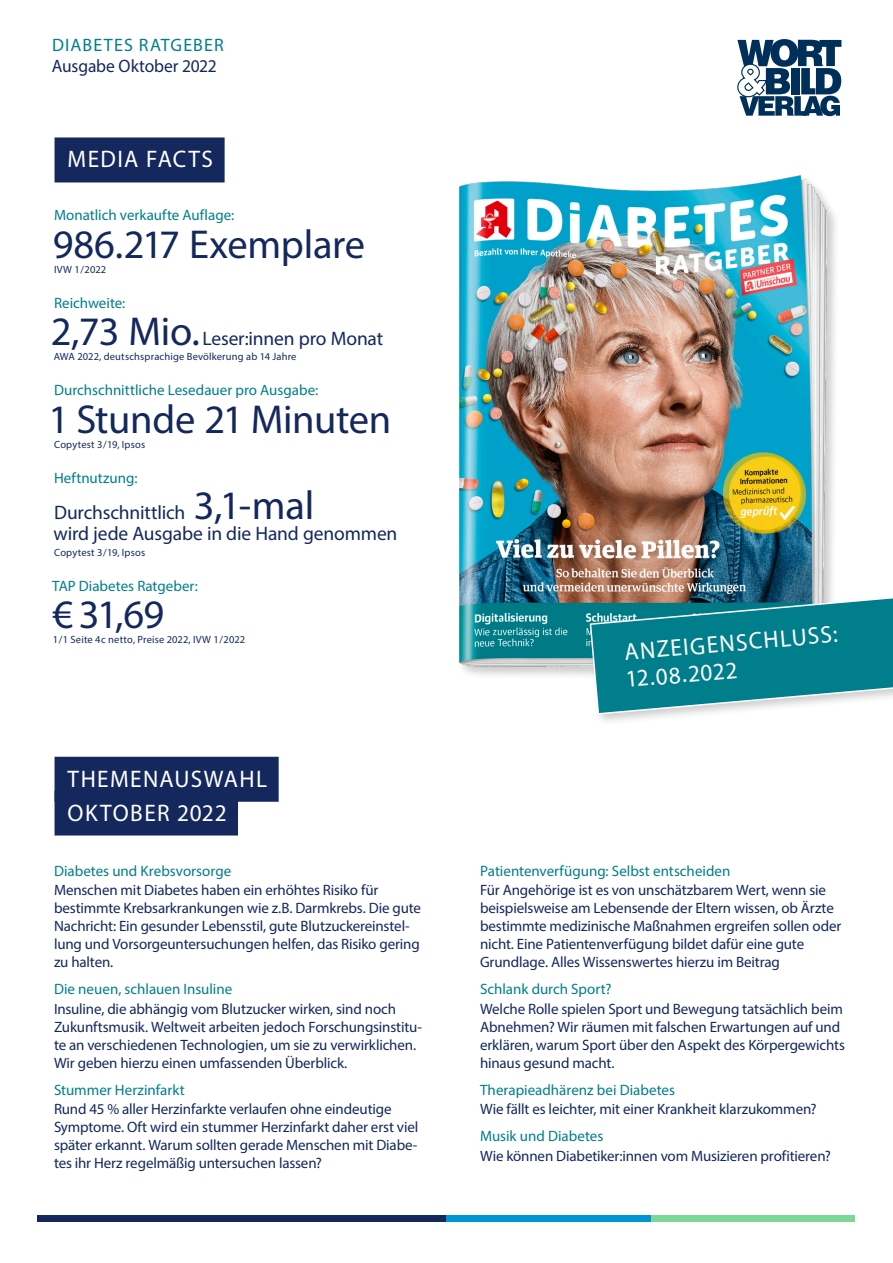
<style>
.page{position:relative;width:893px;height:1263px;background:#fff}
.page>*{position:absolute;margin:0;border:0;box-sizing:border-box;transform-origin:0 0}
.t1{font:40.5px "Myriad Pro";letter-spacing:-.01em;color:#14285d}
.t2{font:24px/27px "Myriad Pro";letter-spacing:.055em;color:#fff}
.t3{font:19.5px/21px "Myriad Pro";letter-spacing:-.01em;color:#14285d}
.t4{font:18px "Myriad Pro";letter-spacing:-.01em;color:#14285d}
.t5{font:18px "Myriad Pro";letter-spacing:.065em;color:#007e8b}
.t6{font:15px/18px "Myriad Pro";letter-spacing:-.01em;color:#14285d}
.t7{font:15px "Myriad Pro";color:#007e8b}
.t8{font:10.5px "Myriad Pro";letter-spacing:.015em;color:#14285d}
.s1{font-size:40.5px}
</style>
<div class="page">
<svg style="left:737px;top:39px;width:104px;height:77px"></svg>
<div style="left:38px;top:1215px;width:408px;height:6px;background:#14285d"></div>
<div style="left:651px;top:1215px;width:204px;height:6px;background:#7ed699"></div>
<div style="left:446px;top:1215px;width:205px;height:6px;background:#0095d3"></div>
<div style="left:457px;top:174px;width:383px;height:506px;background:#000;opacity:.2"></div>
<img style="left:459px;top:175px;width:368px;height:492px">
<div style="left:586px;top:584px;width:307px;height:143px;background:#000;opacity:.2"></div>
<svg style="left:589px;top:586px;width:304px;height:129px;background:#339099"></svg>
<div style="left:55px;top:137px;width:170px;height:45px;background:#14285d"></div>
<div style="left:55px;top:757px;width:224px;height:45px;background:#14285d"></div>
<div style="left:55px;top:790px;width:183px;height:45px;background:#14285d"></div>
<p class="t5" style="left:52px;top:34px;width:173px">DIABETES RATGEBER</p>
<p class="t4" style="left:52px;top:55px;width:166px">Ausgabe Oktober 2022</p>
<p class="t2" style="left:68px;top:146px;width:147px">MEDIA FACTS</p>
<p class="t7" style="left:54px;top:206px;width:182px">Monatlich verkaufte Auflage:</p>
<p class="t1" style="left:53px;top:219px;width:314px">986.217 Exemplare</p>
<p class="t8" style="left:54px;top:263px;width:54px">IVW 1/2022</p>
<p class="t7" style="left:54px;top:293px;width:73px">Reichweite:</p>
<p class="t3" style="left:51px;top:328px;width:334px"><span class="s1">2,73 Mio.</span> Leser:innen pro Monat</p>
<p class="t8" style="left:54px;top:350px;width:244px">AWA 2022, deutschsprachige Bevölkerung ab 14 Jahre</p>
<p class="t7" style="left:54px;top:381px;width:266px">Durchschnittliche Lesedauer pro Ausgabe:</p>
<p class="t1" style="left:48px;top:394px;width:344px">1 Stunde 21 Minuten</p>
<p class="t8" style="left:54px;top:438px;width:92px">Copytest 3/ 19, Ipsos</p>
<p class="t7" style="left:54px;top:468px;width:85px">Heftnutzung:</p>
<p class="t3" style="left:53px;top:501px;width:346px">Durchschnittlich <span class="s1">3,1-mal<br></span>wird jede Ausgabe in die Hand genommen</p>
<p class="t8" style="left:54px;top:546px;width:92px">Copytest 3/ 19, Ipsos</p>
<p class="t7" style="left:52px;top:577px;width:147px">TAP Diabetes Ratgeber:</p>
<p class="t1" style="left:53px;top:590px;width:113px">€ 31,69</p>
<p class="t8" style="left:53px;top:633px;width:194px">1/ 1 Seite 4c netto, Preise 2022, IVW 1/2022</p>
<p class="t2" style="left:68px;top:765px;width:201px">THEMENAUSWAHL</p>
<p class="t2" style="left:68px;top:798px;width:161px">OKTOBER 2022</p>
<p class="t7" style="left:54px;top:861px;width:179px">Diabetes und Krebsvorsorge</p>
<p class="t6" style="left:54px;top:881px;width:368px">Menschen mit Diabetes haben ein erhöhtes Risiko für bestimmte Krebsarkrankungen wie z.B. Darmkrebs. Die gute Nachricht: Ein gesunder Lebensstil, gute Blutzuckereinstel&shy;lung und Vorsorgeuntersuchungen helfen, das Risiko gering zu halten.</p>
<p class="t7" style="left:54px;top:980px;width:180px">Die neuen, schlauen Insuline</p>
<p class="t6" style="left:54px;top:999px;width:370px">Insuline, die abhängig vom Blutzucker wirken, sind noch Zukunftsmusik. Weltweit arbeiten jedoch Forschungsinstitu&shy;te an verschiedenen Technologien, um sie zu verwirklichen.<br>Wir geben hierzu einen umfassenden Überblick.</p>
<p class="t7" style="left:54px;top:1080px;width:132px">Stummer Herzinfarkt</p>
<p class="t6" style="left:54px;top:1100px;width:366px">Rund 45 % aller Herzinfarkte verlaufen ohne eindeutige Symptome. Oft wird ein stummer Herzinfarkt daher erst viel später erkannt. Warum sollten gerade Menschen mit Diabe&shy;tes ihr Herz regelmäßig untersuchen lassen?</p>
<p class="t2" style="left:622px;top:638px;width:216px;rotate:-5deg">ANZEIGENSCHLUSS:<br>1 2.08.2022</p>
<p class="t7" style="left:480px;top:862px;width:252px">Patientenverfügung: Selbst entscheiden</p>
<p class="t6" style="left:480px;top:881px;width:363px">Für Angehörige ist es von unschätzbarem Wert, wenn sie beispielsweise am Lebensende der Eltern wissen, ob Ärzte bestimmte medizinische Maßnahmen ergreifen sollen oder nicht. Eine Patientenverfügung bildet dafür eine gute Grundlage. Alles Wissenswertes hierzu im Beitrag</p>
<p class="t7" style="left:480px;top:980px;width:133px">Schlank durch Sport?</p>
<p class="t6" style="left:480px;top:1000px;width:366px">Welche Rolle spielen Sport und Bewegung tatsächlich beim Abnehmen? Wir räumen mit falschen Erwartungen auf und erklären, warum Sport über den Aspekt des Körpergewichts hinaus gesund macht.</p>
<p class="t7" style="left:480px;top:1081px;width:196px">Therapieadhärenz bei Diabetes</p>
<p class="t6" style="left:480px;top:1100px;width:338px">Wie fällt es leichter, mit einer Krankheit klarzukommen?</p>
<p class="t7" style="left:480px;top:1127px;width:125px">Musik und Diabetes</p>
<p class="t6" style="left:480px;top:1147px;width:352px">Wie können Diabetiker:innen vom Musizieren profitieren?</p>
</div>
